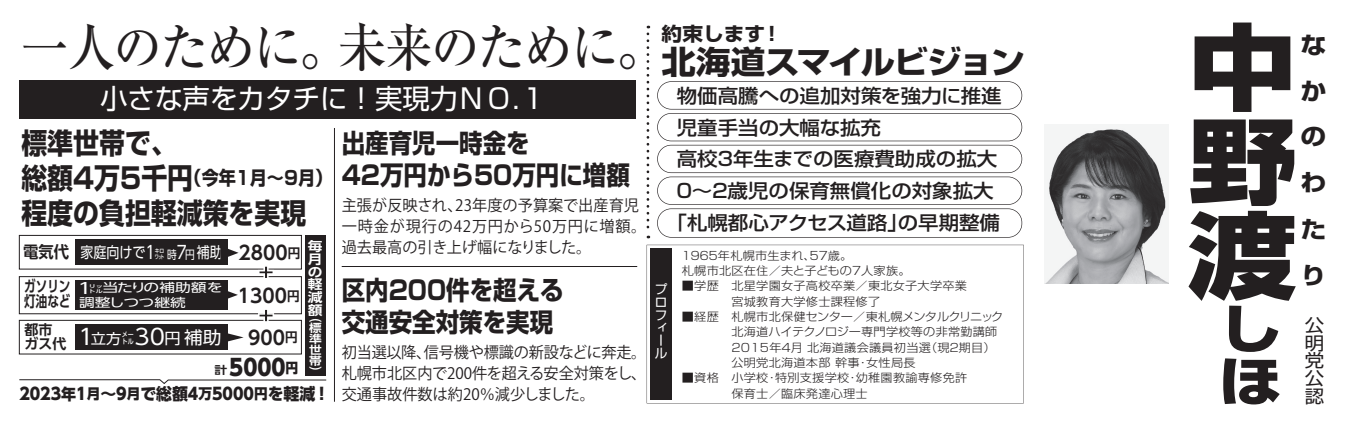
<style>
.page{position:relative;width:1351px;height:428px;background:#fff}
.page>*{position:absolute;margin:0;border:0;box-sizing:border-box;transform-origin:0 0}
.t1{font:800 94px/94px "Shin Go Pro";color:#231f20;text-align:justify;scale:1.16 1}
.t2{font:500 52.5px "Ryumin Pro";letter-spacing:-.045em;color:#231f20;scale:.93 1}
.t3{font:800 52.5px/52.6px "Shin Go Pro";color:#231f20;scale:1.22 1}
.t4{font:700 31.88px "Shin Go Pro";letter-spacing:-.05em;color:#231f20;scale:1.08 1}
.t5{font:700 28.75px "Shin Go Pro";color:#231f20;scale:.9 1}
.t6{font:27.5px "Shin Go Pro";color:#fff}
.t7{font:700 26.12px/32px "Shin Go Pro";color:#231f20;scale:.9 1}
.t8{font:700 23.25px/23px "Shin Go Pro";color:#231f20;text-align:justify;scale:1.11 1}
.t9{font:800 22.5px "UD Shin Go Pro";color:#231f20;scale:.95 1}
.t10{font:21.75px "UD Shin Go Pro";color:#fff;scale:1.07 1}
.t11{font:500 19.12px "Shin Go Pro";color:#231f20;scale:1.07 1}
.t12{font:700 19.12px "UD Shin Go Pro De";color:#231f20}
.t13{font:700 19.12px "Shin Go Pro";color:#231f20;scale:1.08 1}
.t14{font:700 19px "Shin Go Pro";color:#231f20;scale:.9 1}
.t15{font:17.75px/17.8px "Shin Go Pro";color:#231f20;text-align:justify;scale:1.09 1}
.t16{font:800 16.5px "UD Shin Go Pro";color:#231f20;scale:.96 1}
.t17{font:700 16.38px "UD Shin Go Pro De";color:#231f20;scale:.94 1}
.t18{font:15.62px/20.9px "Koz Go Pr 6 N";color:#231f20}
.t19{font:700 15.38px "UD Shin Go Pro De";color:#231f20;scale:.75 1}
.t20{font:15.25px "UD Shin Go Pro";color:#fff;scale:.85 1}
.t21{font:15.25px "UD Shin Go Pro";color:#fff;scale:1.48 1}
.t22{font:14.25px "UD Shin Go Pro";color:#fff;scale:1.08 1}
.t23{font:700 14px "UD Shin Go Pro De";color:#231f20}
.t24{font:700 12.88px/12.9px "UD Shin Go Pro De";color:#fff;scale:1.14 1}
.t25{font:12.75px/12.8px "Shin Go Pro";color:#fff}
.t26{font:12.12px "UD Shin Go Pro";color:#fff;scale:1.3 1}
.t27{font:11.62px "UD Shin Go Pro";color:#fff;scale:.84 1}
.t28{font:300 11.5px/15.2px "Shin Go Pro";letter-spacing:.02em;color:#231f20;scale:1.06 1}
.t29{font:300 11.5px/15.2px "Shin Go Pro";letter-spacing:-.015em;color:#231f20;scale:1.06 1}
.t30{font:700 11px/11px "UD Shin Go Pro De";color:#fff;text-align:justify;scale:1.14 1}
.t31{font:500 7px "UD Shin Go Pro";color:#fff;scale:.86 1}
.t32{font:500 5.75px/5.5px "UD Shin Go Pro";color:#fff;scale:.83 1}
.t33{font:500 4.75px/4.6px "UD Shin Go Pro";color:#fff;scale:1.49 1}
.s1{font-size:28.75px}
.s2{font-size:17.88px}
.s3{font-size:15.25px}
.s4{font-size:12.88px}
.s5{font-size:21.88px}
.s6{font-size:15.12px}
.s7{font-size:17.38px}
.s8{font-family:"UD Shin Go Pro De";font-weight:700;font-size:10.75px}
.s9{font-size:15.5px}
.s10{font-size:14.12px}
</style>
<div class="page">
<div style="left:75px;top:324px;width:152px;height:25px;background:#231f20"></div>
<div style="left:305px;top:235px;width:20px;height:141px;background:#231f20"></div>
<div style="left:75px;top:240px;width:152px;height:25px;background:#231f20"></div>
<div style="left:75px;top:280px;width:152px;height:30px;background:#231f20"></div>
<div style="left:19px;top:81px;width:617px;height:38px;background:#231f20"></div>
<img style="left:1045px;top:124px;width:124px;height:160px">
<svg style="left:647px;top:34px;width:2px;height:204px"></svg>
<div style="left:19px;top:235px;width:283px;height:34px;border:1px solid #231f20"></div>
<div style="left:19px;top:276px;width:283px;height:38px;border:1px solid #231f20"></div>
<svg style="left:227px;top:290px;width:11px;height:9px"></svg>
<svg style="left:227px;top:246px;width:12px;height:14px"></svg>
<div style="left:19px;top:320px;width:283px;height:34px;border:1px solid #231f20"></div>
<svg style="left:227px;top:333px;width:17px;height:9px"></svg>
<svg style="left:19px;top:379px;width:308px;height:5px"></svg>
<svg style="left:258px;top:266px;width:16px;height:12px"></svg>
<svg style="left:258px;top:309px;width:16px;height:13px"></svg>
<hr style="left:334px;top:128px;width:1px;height:274px;background:#231f20">
<hr style="left:342px;top:266px;width:295px;height:1px;background:#231f20">
<svg style="left:647px;top:245px;width:377px;height:158px"></svg>
<svg style="left:657px;top:81px;width:365px;height:157px"></svg>
<p class="t2" style="left:20px;top:6px;width:696px">一人のために。未来のために。</p>
<p class="t6" style="left:100px;top:76px;width:449px">小さな声をカタチに！実現力ＮＯ.１</p>
<p class="t5" style="left:21px;top:121px;width:174px">標準世帯で、</p>
<p class="t14" style="left:21px;top:163px;width:347px"><span class="s1">総額4万5千円</span>（今年1月～9月）</p>
<p class="t5" style="left:21px;top:190px;width:318px">程度の負担軽減策を実現</p>
<p class="t24" style="left:308px;top:239px;width:14px">毎月の軽減額<sub>（</sub></p>
<p class="t30" style="left:309px;top:322px;width:12px">標準世帯</p>
<p class="t7" style="left:342px;top:124px;width:210px">出産育児一時金を</p>
<p class="t7" style="left:342px;top:156px;width:322px">42万円から50万円に増額</p>
<p class="t18" style="left:342px;top:195px;width:306px">主張が反映され、23年度の予算案で出産育児一時金が現行の42万円から50万円に増額。過去最高の引き上げ幅になりました。</p>
<p class="t7" style="left:342px;top:271px;width:248px">区内200件を超える交通安全対策を実現</p>
<p class="t18" style="left:342px;top:342px;width:306px;text-align:justify">初当選以降、信号機や標識の新設などに奔走。札幌市北区内で200件を超える安全対策をし、交通事故件数は約20％減少しました。</p>
<p class="t17" style="left:23px;top:239px;width:50px">電気代</p>
<p class="t20" style="left:80px;top:239px;width:90px">家庭向けで<span class="s2">1</span></p>
<p class="t32" style="left:155px;top:248px;width:13px">キロワット</p>
<p class="t27" style="left:167px;top:245px;width:68px">時<span class="s2">7</span>円<span class="s3">補助</span></p>
<p class="t12" style="left:239px;top:237px;width:63px">2800<span class="s4">円</span></p>
<p class="t19" style="left:24px;top:274px;width:63px">ガソリン</p>
<p class="t19" style="left:24px;top:288px;width:63px">灯油など</p>
<p class="t21" style="left:77px;top:276px;width:12px">1</p>
<p class="t33" style="left:89px;top:284px;width:11px">リットル</p>
<p class="t26" style="left:102px;top:278px;width:94px">当たりの補助額を</p>
<p class="t26" style="left:79px;top:292px;width:84px">調整しつつ継続</p>
<p class="t12" style="left:238px;top:280px;width:63px">1300<span class="s4">円</span></p>
<p class="t23" style="left:25px;top:318px;width:29px">都市</p>
<p class="t23" style="left:25px;top:333px;width:43px">ガス代</p>
<p class="t22" style="left:78px;top:327px;width:53px"><span class="s5">1</span>立方<sup>メー</sup></p>
<p class="t31" style="left:122px;top:335px;width:15px">トル</p>
<p class="t10" style="left:135px;top:319px;width:83px">30<span class="s6">円</span><span class="s7">補助</span></p>
<p class="t12" style="left:248px;top:322px;width:51px">900<span class="s4">円</span></p>
<p class="t9" style="left:214px;top:349px;width:90px"><span class="s8">計</span>5000<sup>円</sup></p>
<p class="t16" style="left:19px;top:380px;width:325px">2023<span class="s9">年</span>1<span class="s10">月</span>～9<span class="s10">月</span>で総額4<span class="s10">万</span>5000<span class="s10">円</span>を軽減！</p>
<p class="t30" style="left:309px;top:366px;width:12px">）</p>
<p class="t13" style="left:662px;top:18px;width:113px">約束します！</p>
<p class="t4" style="left:662px;top:36px;width:338px">北海道スマイルビジョン</p>
<p class="t11" style="left:677px;top:80px;width:305px">物価高騰への追加対策を強力に推進</p>
<p class="t11" style="left:677px;top:112px;width:192px">児童手当の大幅な拡充</p>
<p class="t11" style="left:677px;top:143px;width:301px">高校３年生までの医療費助成の拡大</p>
<p class="t11" style="left:674px;top:175px;width:300px">０～２歳児の保育無償化の対象拡大</p>
<p class="t11" style="left:667px;top:207px;width:313px">「札幌都心アクセス道路」の早期整備</p>
<p class="t25" style="left:655px;top:281px;width:14px">プロフィール</p>
<p class="t29" style="left:680px;top:246px;width:219px">１９６５年札幌市生まれ、５７歳。<br>札幌市北区在住／夫と子どもの７人家族。</p>
<p class="t28" style="left:731px;top:277px;width:224px;text-indent:-50px">■学歴　北星学園女子高校卒業／東北女子大学卒業宮城教育大学修士課程修了</p>
<p class="t28" style="left:731px;top:307px;width:258px;text-indent:-50px">■経歴　札幌市北保健センター／東札幌メンタルクリニック北海道ハイテクノロジー専門学校等の非常勤講師<br>2015年４月 北海道議会議員初当選（現２期目）公明党北海道本部 幹事・女性局長</p>
<p class="t28" style="left:731px;top:369px;width:224px;text-indent:-50px">■資格　小学校・特別支援学校・幼稚園教諭専修免許保育士／臨床発達心理士</p>
<h1 class="t1" style="left:1188px;top:11px;width:94px">中野渡</h1>
<p class="t8" style="left:1301px;top:31px;width:26px">な　か　の　わ</p>
<p class="t8" style="left:1301px;top:215px;width:26px;text-align:left">た　り</p>
<p class="t3" style="left:1219px;top:297px;width:52px">しほ</p>
<p class="t15" style="left:1305px;top:314px;width:19px">公明党公認</p>
</div>
